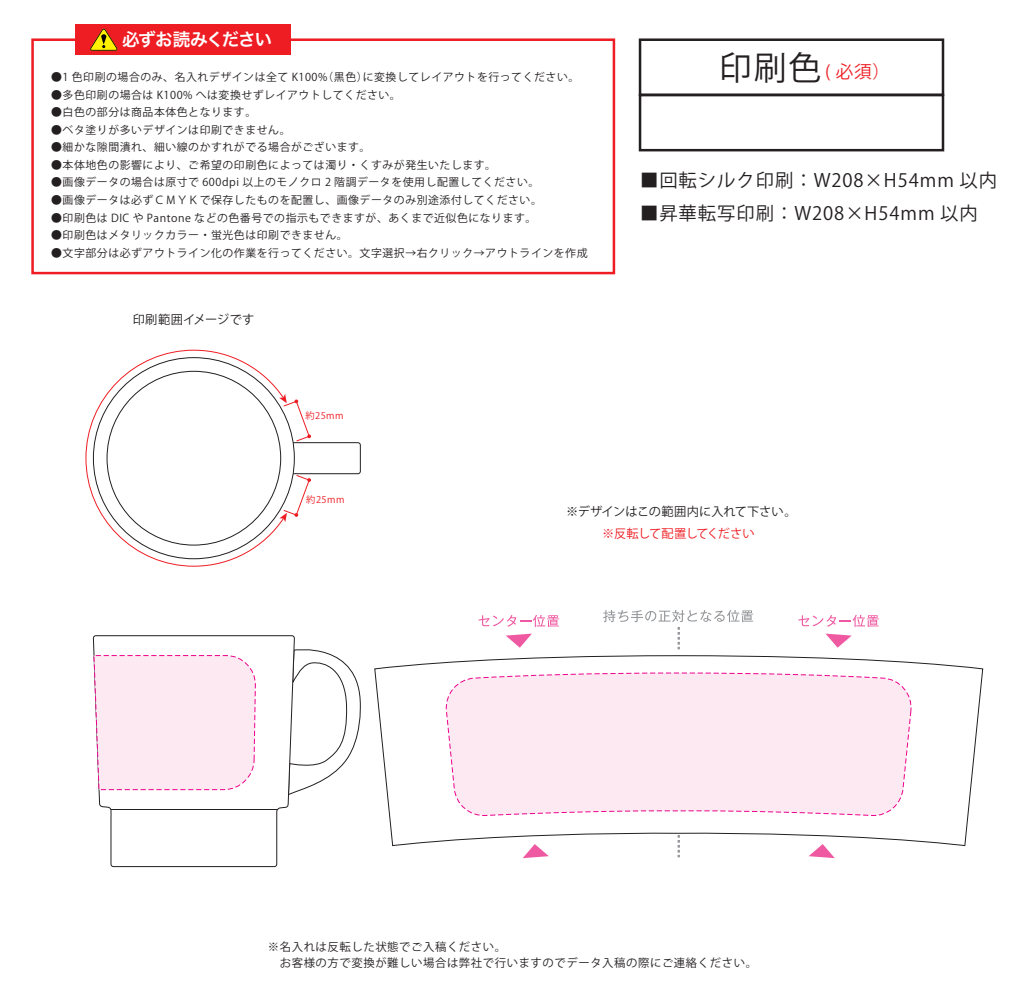
<style>
.page{position:relative;width:1032px;height:1008px;background:#fff}
.page>*{position:absolute;margin:0;border:0;box-sizing:border-box;transform-origin:0 0}
.t1{font:18.38px "Koz Go Pro";letter-spacing:.05em;color:#231f20}
.t2{font:17.68px "Hira Kaku Pro N W6";letter-spacing:-.075em;color:#fff}
.t3{font:17.41px "Koz Go Pro";color:#ee1d23}
.t4{font:12.25px "Koz Go Pro";color:#231f20}
.t5{font:12.25px "Koz Go Pro";letter-spacing:-.045em;color:#ee1d23}
.t6{font:11.38px/15.8px "Koz Go Pro";letter-spacing:.05em;color:#231f20}
.t7{font:10.85px "Koz Go Pro";letter-spacing:.05em;color:#231f20}
.t8{font:9.28px "Koz Go Pro";letter-spacing:.05em;color:#ee1d23}
.s1{font-size:32.9px;color:#231f20}
</style>
<div class="page">
<svg style="left:295px;top:649px;width:66px;height:144px"></svg>
<svg style="left:110px;top:635px;width:185px;height:231px"></svg>
<hr style="left:111px;top:809px;width:167px;height:1px;background:#231f20">
<div style="left:280px;top:442px;width:80px;height:31px;border:1px solid #231f20;border-radius:2px"></div>
<svg style="left:85px;top:349px;width:200px;height:218px"></svg>
<svg style="left:279px;top:474px;width:32px;height:48px"></svg>
<svg style="left:279px;top:394px;width:32px;height:47px"></svg>
<svg style="left:374px;top:655px;width:609px;height:190px"></svg>
<svg style="left:506px;top:633px;width:26px;height:14px"></svg>
<svg style="left:523px;top:843px;width:26px;height:14px"></svg>
<svg style="left:825px;top:633px;width:27px;height:14px"></svg>
<svg style="left:808px;top:843px;width:27px;height:14px"></svg>
<svg style="left:798px;top:614px;width:81px;height:12px"></svg>
<svg style="left:479px;top:614px;width:80px;height:12px"></svg>
<svg style="left:603px;top:610px;width:150px;height:39px"></svg>
<svg style="left:678px;top:834px;width:2px;height:22px"></svg>
<svg style="left:93px;top:635px;width:163px;height:193px"></svg>
<svg style="left:444px;top:671px;width:468px;height:145px;background:#fce8f0"></svg>
<div style="left:31px;top:38px;width:584px;height:236px;background:#fff;border:3px solid #ee1d23"></div>
<div style="left:75px;top:25px;width:216px;height:30px;background:#ee1d23"></div>
<svg style="left:90px;top:29px;width:27px;height:22px"></svg>
<div style="left:639px;top:38px;width:305px;height:58px;border:3px solid #231f20"></div>
<div style="left:639px;top:94px;width:305px;height:57px;border:3px solid #231f20"></div>
<h2 class="t2" style="left:122px;top:23px;width:151px">必ずお読みください</h2>
<p class="t7" style="left:51px;top:70px;width:529px">●1 色印刷の場合のみ、名入れデザインは全て K100%（黒色）に変換してレイアウトを行ってください。</p>
<p class="t7" style="left:51px;top:88px;width:351px">●多色印刷の場合は K100% へは変換せずレイアウトしてください。</p>
<p class="t7" style="left:51px;top:105px;width:207px">●白色の部分は商品本体色となります。</p>
<p class="t7" style="left:51px;top:123px;width:241px">●ベタ塗りが多いデザインは印刷できません。</p>
<p class="t7" style="left:51px;top:140px;width:321px">●細かな隙間潰れ、細い線のかすれがでる場合がございます。</p>
<p class="t7" style="left:51px;top:158px;width:446px">●本体地色の影響により、ご希望の印刷色によっては濁り・くすみが発生いたします。</p>
<p class="t7" style="left:51px;top:175px;width:490px">●画像データの場合は原寸で 600dpi 以上のモノクロ 2 階調データを使用し配置してください。</p>
<p class="t7" style="left:51px;top:193px;width:492px">●画像データは必ずＣＭＹＫで保存したものを配置し、画像データのみ別途添付してください。</p>
<p class="t7" style="left:51px;top:210px;width:487px">●印刷色は DIC や Pantone などの色番号での指示もできますが、あくまで近似色になります。</p>
<p class="t7" style="left:51px;top:228px;width:298px">●印刷色はメタリックカラー・蛍光色は印刷できません。</p>
<p class="t7" style="left:51px;top:245px;width:538px">●文字部分は必ずアウトライン化の作業を行ってください。文字選択→右クリック→アウトラインを作成</p>
<p class="t4" style="left:133px;top:312px;width:123px">印刷範囲イメージです</p>
<p class="t8" style="left:305px;top:410px;width:40px">約25mm</p>
<h3 class="t3" style="left:719px;top:61px;width:172px"><span class="s1">印刷色</span> ( 必須）</h3>
<h1 class="t1" style="left:640px;top:169px;width:359px">■回転シルク印刷：W208×H54mm 以内</h1>
<h1 class="t1" style="left:640px;top:201px;width:339px">■昇華転写印刷：W208×H54mm 以内</h1>
<p class="t8" style="left:306px;top:493px;width:40px">約25mm</p>
<p class="t4" style="left:566px;top:503px;width:232px">※デザインはこの範囲内に入れて下さい。</p>
<p class="t5" style="left:602px;top:525px;width:154px">※反転して配置してください</p>
<p class="t6" style="left:268px;top:939px;width:491px">※名入れは反転した状態でご入稿ください。<br>　お客様の方で変換が難しい場合は弊社で行いますのでデータ入稿の際にご連絡ください。</p>
</div>
